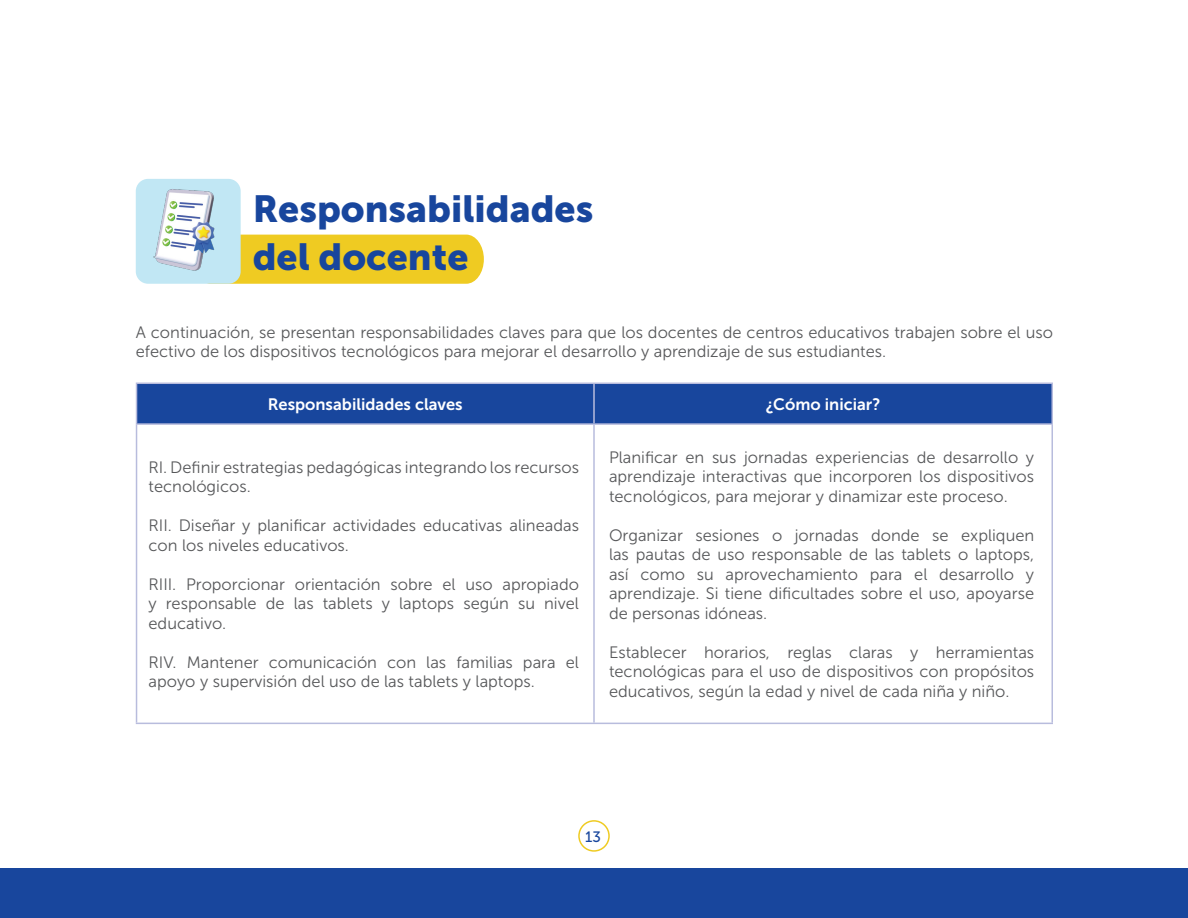
<style>
.page{position:relative;width:1188px;height:918px;background:#fff}
.page>*{position:absolute;margin:0;border:0;box-sizing:border-box;transform-origin:0 0}
.TITULOS{font:37.5px "Museo Sans 900";color:#18469d}
.PARRAFOS{font:16.5px/19.5px "Museo Sans 300";color:#57585a}
.SUBTITULOS{font:16.5px "Museo Sans 700";color:#fff}
.t1{font:15px "Museo Sans 500";color:#18469d}
</style>
<div class="page">
<div style="left:0;top:869px;width:1188px;height:49px;background:#18469d"></div>
<div style="left:578px;top:820px;width:32px;height:32px;border:2px solid #efcb22;border-radius:50%"></div>
<div style="left:232px;top:235px;width:252px;height:49px;background:#efcb22"></div>
<div style="left:137px;top:384px;width:915px;height:39px;background:#18469d"></div>
<hr style="left:136px;top:383px;width:458px;height:1px;background:#b8bcdd">
<hr style="left:136px;top:384px;width:1px;height:39px;background:#b8bcdd">
<hr style="left:594px;top:383px;width:459px;height:1px;background:#b8bcdd">
<hr style="left:593px;top:384px;width:2px;height:39px;background:#b8bcdd">
<hr style="left:1052px;top:384px;width:1px;height:39px;background:#b8bcdd">
<hr style="left:136px;top:423px;width:458px;height:2px;background:#b8bcdd">
<hr style="left:136px;top:425px;width:1px;height:298px;background:#b8bcdd">
<hr style="left:594px;top:423px;width:459px;height:2px;background:#b8bcdd">
<hr style="left:593px;top:425px;width:2px;height:298px;background:#b8bcdd">
<hr style="left:1052px;top:425px;width:1px;height:298px;background:#b8bcdd">
<hr style="left:136px;top:723px;width:458px;height:1px;background:#b8bcdd">
<hr style="left:594px;top:723px;width:459px;height:1px;background:#b8bcdd">
<div style="left:136px;top:179px;width:105px;height:105px;background:#c1e7f4;border-radius:12px"></div>
<img style="left:154px;top:189px;width:61px;height:82px">
<p class="TITULOS" style="left:253px;top:188px;width:342px">Responsabilidades</p>
<p class="TITULOS" style="left:253px;top:236px;width:217px">del docente</p>
<p class="PARRAFOS" style="left:136px;top:322px;width:919px">A continuación, se presentan responsabilidades claves para que los docentes de centros educativos trabajen sobre el uso efectivo de los dispositivos tecnológicos para mejorar el desarrollo y aprendizaje de sus estudiantes.</p>
<p class="SUBTITULOS" style="left:268px;top:395px;width:196px">Responsabilidades claves</p>
<p class="SUBTITULOS" style="left:766px;top:395px;width:116px">¿Cómo iniciar?</p>
<p class="PARRAFOS" style="left:149px;top:457px;width:432px">RI. Definir estrategias pedagógicas integrando los recursos tecnológicos.</p>
<p class="PARRAFOS" style="left:149px;top:516px;width:432px">RII. Diseñar y planificar actividades educativas alineadas con los niveles educativos.</p>
<p class="PARRAFOS" style="left:149px;top:574px;width:432px;text-align:justify">RIII. Proporcionar orientación sobre el uso apropiado y responsable de las tablets y laptops según su nivel educativo.</p>
<p class="PARRAFOS" style="left:149px;top:652px;width:432px">RIV. Mantener comunicación con las familias para el apoyo y supervisión del uso de las tablets y laptops.</p>
<p class="PARRAFOS" style="left:609px;top:448px;width:427px;text-align:justify">Planificar en sus jornadas experiencias de desarrollo y aprendizaje interactivas que incorporen los dispositivos tecnológicos, para mejorar y dinamizar este proceso.</p>
<p class="PARRAFOS" style="left:609px;top:526px;width:427px;text-align:justify">Organizar sesiones o jornadas donde se expliquen las pautas de uso responsable de las tablets o laptops, así como su aprovechamiento para el desarrollo y aprendizaje. Si tiene dificultades sobre el uso, apoyarse de personas idóneas.</p>
<p class="PARRAFOS" style="left:609px;top:643px;width:427px;text-align:justify">Establecer horarios, reglas claras y herramientas tecnológicas para el uso de dispositivos con propósitos educativos, según la edad y nivel de cada niña y niño.</p>
<p class="t1" style="left:585px;top:828px;width:17px">13</p>
</div>
